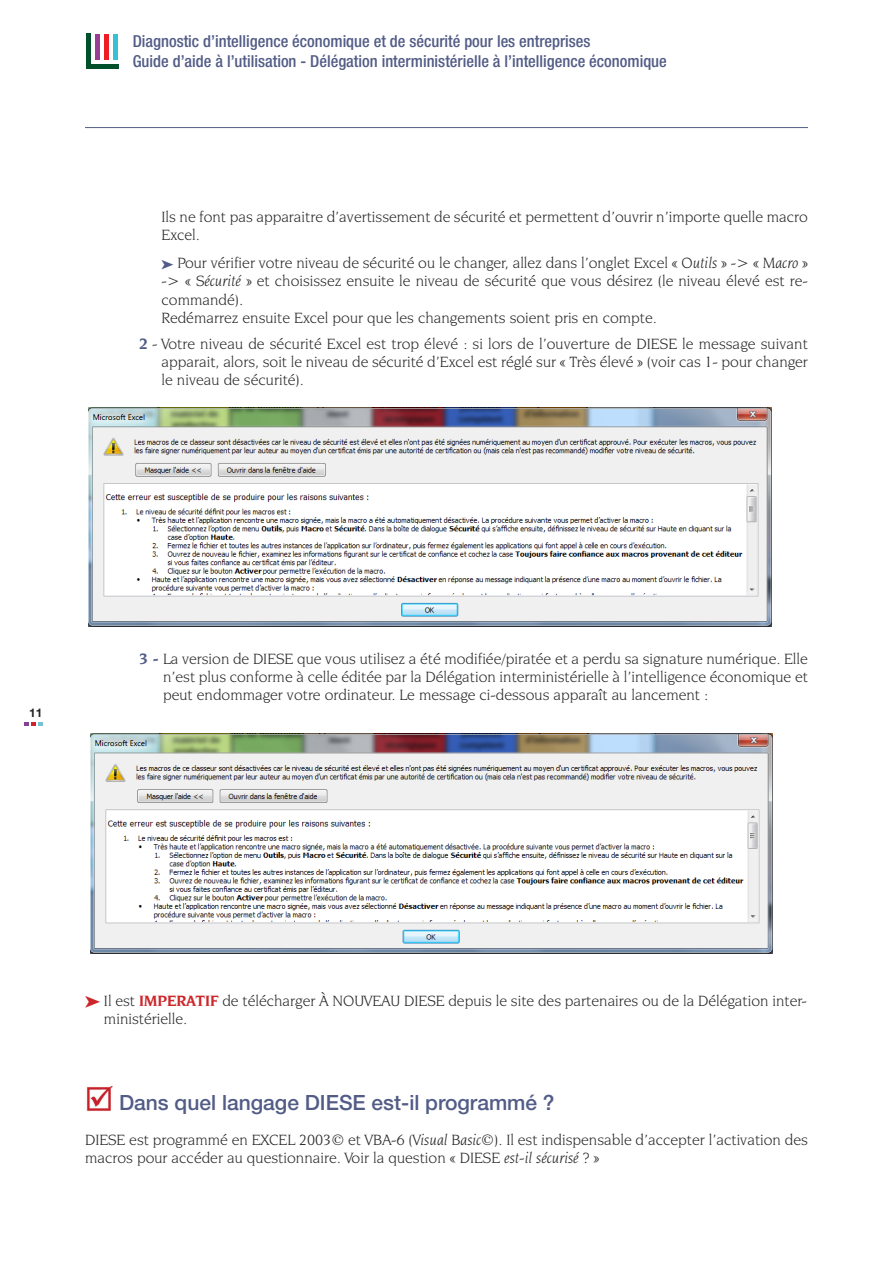
<style>
.page{position:relative;width:893px;height:1263px;background:#fff}
.page>*{position:absolute;margin:0;border:0;box-sizing:border-box;transform-origin:0 0}
.t1{font:500 21px "Helvetica Neue";color:#525c86}
.t2{font:500 condensed 16.5px/19.5px "Helvetica Neue";color:#525c86}
.t3{font:15.75px/18px "Novarese IT Cby BT";color:#272627}
.t4{font:700 12px "Helvetica Neue";color:#272627}
.s1{color:#525c86}
.s2{font-style:italic}
.s3{font-weight:700;color:#525c86}
.s4{color:#cc262b}
.s5{font-weight:700;color:#cc262b}
</style>
<div class="page">
<svg style="left:25px;top:722px;width:17px;height:4px"></svg>
<div style="left:95px;top:34px;width:5px;height:25px;background:#983e97"></div>
<div style="left:104px;top:34px;width:5px;height:25px;background:#ee1d23"></div>
<hr style="left:114px;top:34px;width:4px;height:25px;background:#36c1d7">
<div style="left:86px;top:34px;width:5px;height:33px;background:#00512b"></div>
<div style="left:86px;top:64px;width:32px;height:5px;background:#00512b"></div>
<hr style="left:85px;top:127px;width:723px;height:1px;background:#525c86">
<img style="left:89px;top:407px;width:682px;height:219px">
<img style="left:90px;top:734px;width:683px;height:219px">
<img style="left:86px;top:1085px;width:27px;height:27px">
<p class="t2" style="left:133px;top:33px;width:536px">Diagnostic d’intelligence économique et de sécurité pour les entreprises<br>Guide d’aide à l’utilisation - Délégation interministérielle à l’intelligence économique</p>
<p class="t3" style="left:162px;top:209px;width:648px">Ils ne font pas apparaitre d’avertissement de sécurité et permettent d’ouvrir n’importe quelle macro<br>Excel.</p>
<p class="t3" style="left:162px;top:255px;width:648px"><span class="s1">➤</span> Pour vérifier votre niveau de sécurité ou le changer, allez dans l’onglet Excel « <span class="s2">Outils</span> » -&gt; « <span class="s2">Macro</span> » -&gt; « <span class="s2">Sécurité</span> » et choisissez ensuite le niveau de sécurité que vous désirez (le niveau élevé est re&shy;commandé).<br>Redémarrez ensuite Excel pour que les changements soient pris en compte.</p>
<p class="t3" style="left:162px;top:336px;width:648px;text-align:justify;text-indent:-23px"><span class="s3">2</span> - Votre niveau de sécurité Excel est trop élevé : si lors de l’ouverture de DIESE le message suivant apparait, alors, soit le niveau de sécurité d’Excel est réglé sur « Très élevé » (voir cas 1- pour changer le niveau de sécurité).</p>
<p class="t4" style="left:29px;top:708px;width:15px">11</p>
<p class="t3" style="left:163px;top:650px;width:646px;text-align:justify;text-indent:-24px"><span class="s3">3 -</span> La version de DIESE que vous utilisez a été modifiée/piratée et a perdu sa signature numérique. Elle n’est plus conforme à celle éditée par la Délégation interministérielle à l’intelligence économique et peut endommager votre ordinateur. Le message ci-dessous apparaît au lancement :</p>
<p class="t3" style="left:104px;top:993px;width:705px;text-indent:-19px"><span class="s4">➤</span> Il est <span class="s5">IMPERATIF</span> de télécharger À NOUVEAU DIESE depuis le site des partenaires ou de la Délégation inter&shy;ministérielle.</p>
<h1 class="t1" style="left:119px;top:1095px;width:437px">Dans quel langage DIESE est-il programmé ?</h1>
<p class="t3" style="left:85px;top:1132px;width:724px">DIESE est programmé en EXCEL 2003© et VBA-6 (<span class="s2">Visual Basic©</span>). Il est indispensable d’accepter l’activation des macros pour accéder au questionnaire. Voir la question « <span class="s2">DIESE est-il sécurisé ?</span> »</p>
</div>
